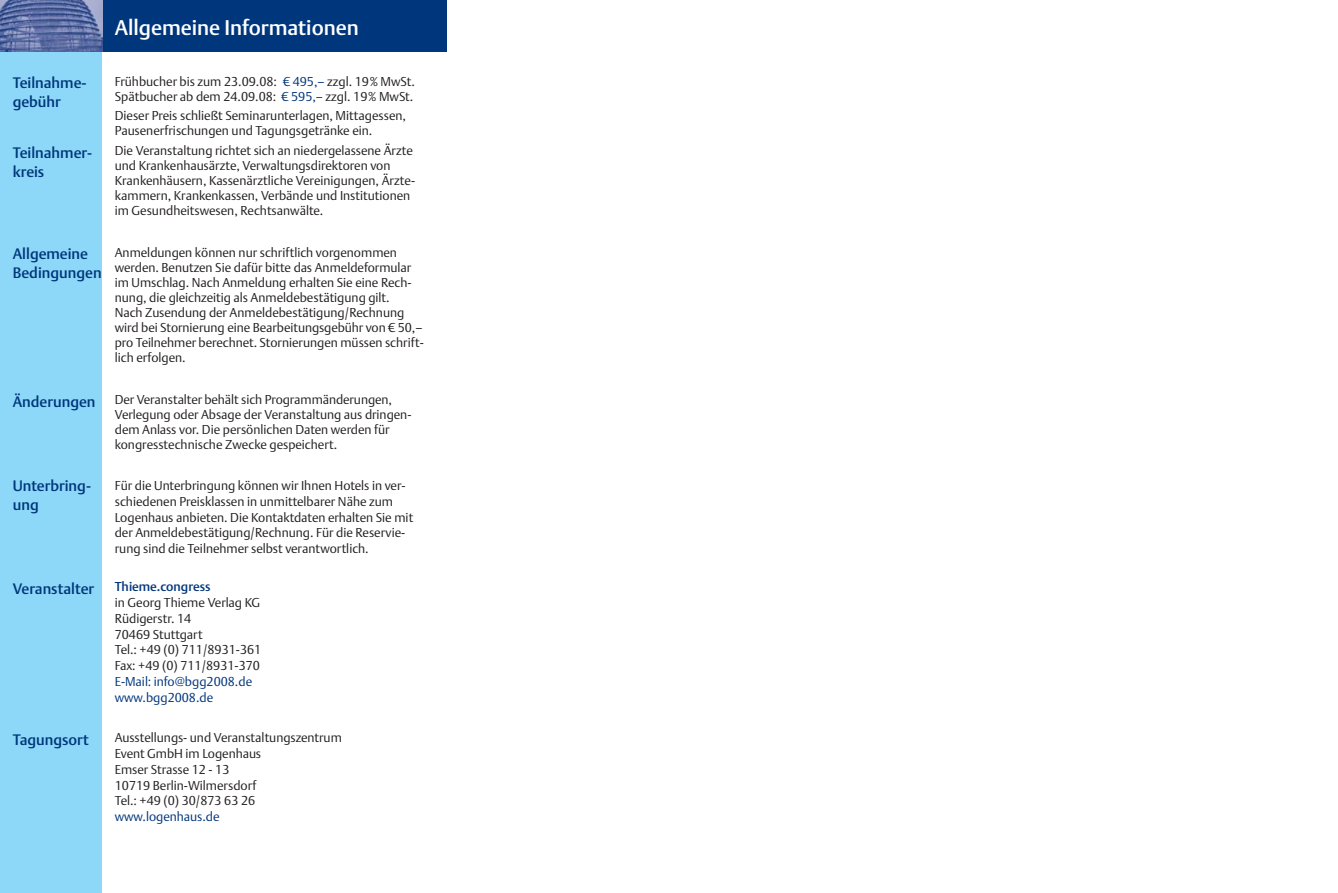
<style>
.page{position:relative;width:1338px;height:893px;background:#fff}
.page>*{position:absolute;margin:0;border:0;box-sizing:border-box;transform-origin:0 0}
.t1{font:21px "Thieme Argo Three";color:#fff}
.t2{font:15px/18.8px "Thieme Argo Three";color:#00367b}
.t3{font:12.75px/15px "Thieme Argo One";color:#231f20}
.t4{font:12.75px/15.8px "Thieme Argo One";color:#00367b}
.t5{font:12.75px "Thieme Argo Three";color:#00367b}
.s1{color:#00367b}
</style>
<div class="page">
<div style="left:0;top:51px;width:102px;height:841px;background:#8dd8f8"></div>
<div style="left:102px;top:0;width:344px;height:51px;background:#00367b"></div>
<img style="left:0;top:0;width:102px;height:51px">
<h1 class="t1" style="left:115px;top:20px;width:246px">Allgemeine Informationen</h1>
<p class="t2" style="left:13px;top:75px;width:75px">Teilnahme&shy;gebühr</p>
<p class="t2" style="left:13px;top:145px;width:81px">Teilnahmer&shy;kreis</p>
<p class="t2" style="left:13px;top:246px;width:90px">Allgemeine<br>Bedingungen</p>
<p class="t2" style="left:13px;top:394px;width:84px">Änderungen</p>
<p class="t2" style="left:13px;top:478px;width:80px">Unterbring&shy;ung</p>
<p class="t2" style="left:13px;top:581px;width:83px">Veranstalter</p>
<p class="t2" style="left:13px;top:731px;width:78px">Tagungsort</p>
<p class="t3" style="left:115px;top:75px;width:302px">Frühbucher bis zum 23.09.08: <span class="s1">€ 495,–</span> zzgl. 19% MwSt.<br>Spätbucher ab dem 24.09.08: <span class="s1">€ 595,–</span> zzgl. 19% MwSt.</p>
<p class="t3" style="left:115px;top:110px;width:293px">Dieser Preis schließt Seminarunterlagen, Mittagessen,<br>Pausenerfrischungen und Tagungsgetränke ein.</p>
<p class="t3" style="left:115px;top:144px;width:302px">Die Veranstaltung richtet sich an niedergelassene Ärzte und Krankenhausärzte, Verwaltungsdirektoren von Krankenhäusern, Kassenärztliche Vereinigungen, Ärzte&shy;kammern, Krankenkassen, Verbände und Institutionen im Gesundheitswesen, Rechtsanwälte.</p>
<p class="t3" style="left:115px;top:246px;width:311px">Anmeldungen können nur schriftlich vorgenommen werden. Benutzen Sie dafür bitte das Anmeldeformular im Umschlag. Nach Anmeldung erhalten Sie eine Rech&shy;nung, die gleichzeitig als Anmeldebestätigung gilt.<br>Nach Zusendung der Anmeldebestätigung/Rechnung wird bei Stornierung eine Bearbeitungsgebühr von € 50,– pro Teilnehmer berechnet. Stornierungen müssen schrift&shy;lich erfolgen.</p>
<p class="t3" style="left:115px;top:393px;width:298px">Der Veranstalter behält sich Programmänderungen, Verlegung oder Absage der Veranstaltung aus dringen&shy;dem Anlass vor. Die persönlichen Daten werden für kongresstechnische Zwecke gespeichert.</p>
<p class="t3" style="left:115px;top:479px;width:300px;line-height:15.8px">Für die Unterbringung können wir Ihnen Hotels in ver&shy;schiedenen Preisklassen in unmittelbarer Nähe zum Logenhaus anbieten. Die Kontaktdaten erhalten Sie mit der Anmeldebestätigung/Rechnung. Für die Reservie&shy;rung sind die Teilnehmer selbst verantwortlich.</p>
<p class="t5" style="left:115px;top:582px;width:97px">Thieme.congress</p>
<p class="t3" style="left:115px;top:596px;width:148px;line-height:15.8px">in Georg Thieme Verlag KG<br>Rüdigerstr. 14<br>70469 Stuttgart<br>Tel.: +49 (0) 711/8931-361<br>Fax: +49 (0) 711/8931-370</p>
<p class="t4" style="left:115px;top:675px;width:139px">E-Mail: info@bgg2008.de www.bgg2008.de</p>
<p class="t3" style="left:115px;top:731px;width:229px;line-height:15.8px">Ausstellungs- und Veranstaltungszentrum<br>Event GmbH im Logenhaus<br>Emser Strasse 12 - 13<br>10719 Berlin-Wilmersdorf<br>Tel.: +49 (0) 30/873 63 26</p>
<p class="t4" style="left:115px;top:810px;width:106px">www.logenhaus.de</p>
</div>
